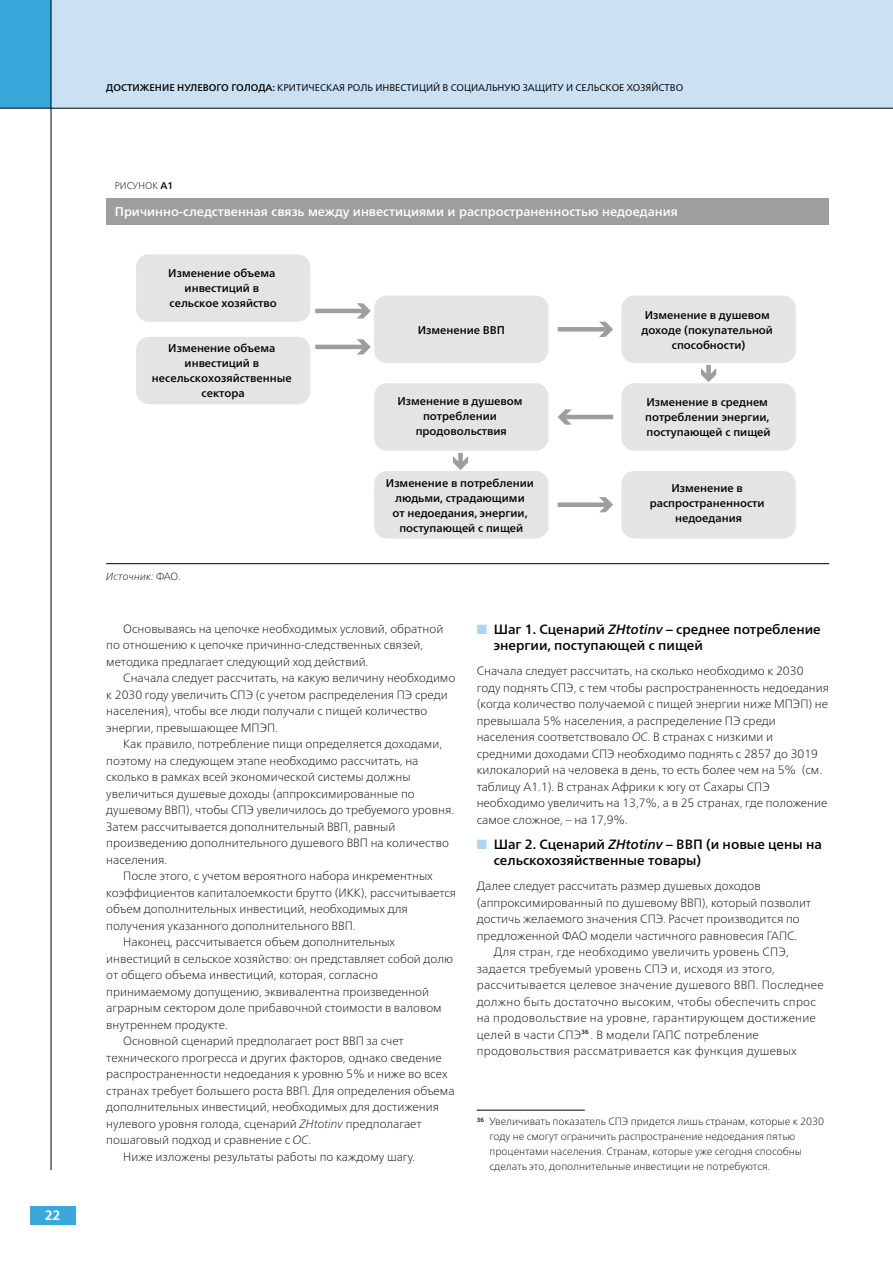
<style>
.page{position:relative;width:893px;height:1263px;background:#fff}
.page>*{position:absolute;margin:0;border:0;box-sizing:border-box;transform-origin:0 0}
.t1{font:500 13.5px/16.5px "Frutiger Neue LTCYR";color:#000}
.PageNumber{font:700 13.5px "Frutiger LT Std";color:#fff}
.Figure_Title{font:500 12.75px "Frutiger Neue LTCYR";color:#fff}
.NewPara{font:100 12px/16.5px "Frutiger Neue LTCYR";color:#000}
.NewPara_1{font:100 12px/16.5px "Frutiger Neue LTCYR";color:#000}
.NewPara-2{font:100 12px/16.5px "Frutiger Neue LTCYR";letter-spacing:.02em;color:#000}
.t2{font:500 11.25px/15px "Frutiger Neue LTCYR";color:#000;text-align:center}
.FOOTNOTE_OK{font:100 10.5px/15px "Frutiger Neue LTCYR";color:#000}
.Figure_source{font:italic 100 10.5px "Frutiger Neue LTCYR";color:#000}
.Running_Head_Bottom{font:9.75px "Frutiger Neue LTCYR";color:#000}
.Figure_No{font:100 9.75px "Frutiger Neue LTCYR";color:#000}
.s1{font-weight:500}
.s2{font-style:normal}
.s3{font-style:italic}
.s4{color:#b0d4ee}
</style>
<div class="page">
<div style="left:0;top:0;width:893px;height:108px;background:#cae1f3"></div>
<div style="left:30px;top:1206px;width:45px;height:18px;background:#39a9dc"></div>
<div style="left:0;top:0;width:51px;height:108px;background:#39a9dc"></div>
<hr style="left:0;top:108px;width:893px;height:1px;background:#000">
<hr style="left:51px;top:0;width:1px;height:1170px;background:#000">
<hr style="left:477px;top:1110px;width:108px;height:1px;background:#000">
<div style="left:106px;top:198px;width:723px;height:27px;background:#9c9e9f"></div>
<hr style="left:106px;top:563px;width:723px;height:1px;background:#000">
<div style="left:458px;top:453px;width:5px;height:12px;background:#9c9e9f"></div>
<svg style="left:453px;top:456px;width:15px;height:14px"></svg>
<div style="left:706px;top:365px;width:5px;height:12px;background:#9c9e9f"></div>
<svg style="left:701px;top:368px;width:15px;height:14px"></svg>
<div style="left:136px;top:254px;width:174px;height:68px;background:#e3e4e4;border-radius:13px"></div>
<div style="left:374px;top:296px;width:174px;height:67px;background:#e3e4e4;border-radius:13px"></div>
<div style="left:374px;top:383px;width:174px;height:68px;background:#e3e4e4;border-radius:13px"></div>
<div style="left:374px;top:471px;width:174px;height:67px;background:#e3e4e4;border-radius:13px"></div>
<div style="left:621px;top:296px;width:175px;height:67px;background:#e3e4e4;border-radius:13px"></div>
<div style="left:621px;top:383px;width:175px;height:68px;background:#e3e4e4;border-radius:13px"></div>
<div style="left:621px;top:471px;width:175px;height:67px;background:#e3e4e4;border-radius:13px"></div>
<div style="left:136px;top:337px;width:174px;height:67px;background:#e3e4e4;border-radius:13px"></div>
<div style="left:558px;top:327px;width:50px;height:5px;background:#9c9e9f"></div>
<svg style="left:599px;top:322px;width:14px;height:15px"></svg>
<hr style="left:315px;top:309px;width:51px;height:4px;background:#9c9e9f">
<svg style="left:357px;top:303px;width:14px;height:16px"></svg>
<hr style="left:315px;top:345px;width:51px;height:4px;background:#9c9e9f">
<svg style="left:357px;top:339px;width:14px;height:15px"></svg>
<div style="left:558px;top:502px;width:50px;height:5px;background:#9c9e9f"></div>
<svg style="left:599px;top:497px;width:14px;height:15px"></svg>
<hr style="left:563px;top:415px;width:50px;height:4px;background:#9c9e9f">
<svg style="left:558px;top:409px;width:14px;height:16px"></svg>
<p class="PageNumber" style="left:45px;top:1207px;width:17px">22</p>
<p class="Running_Head_Bottom" style="left:106px;top:82px;width:578px"><span class="s1">ДОСТИЖЕНИЕ НУЛЕВОГО ГОЛОДА:</span> КРИТИЧЕСКАЯ РОЛЬ ИНВЕСТИЦИЙ В СОЦИАЛЬНУЮ ЗАЩИТУ И СЕЛЬСКОЕ ХОЗЯЙСТВО</p>
<p class="Figure_No" style="left:115px;top:180px;width:60px">РИСУНОК <span class="s1">A1</span></p>
<p class="Figure_Title" style="left:115px;top:204px;width:565px">Причинно-следственная связь между инвестициями и распространенностью недоедания</p>
<p class="t2" style="left:168px;top:266px;width:110px">Изменение объема инвестиций в сельское хозяйство</p>
<p class="t2" style="left:152px;top:340px;width:141px">Изменение объема инвестиций в несельскохозяйственные сектора</p>
<p class="Figure_source" style="left:106px;top:570px;width:76px">Источник: <span class="s2">ФАО.</span></p>
<p class="t2" style="left:418px;top:322px;width:89px">Изменение ВВП</p>
<p class="t2" style="left:397px;top:394px;width:127px">Изменение в душевом потреблении продовольствия</p>
<p class="t2" style="left:386px;top:475px;width:150px">Изменение в потреблении людьми, страдающими<br>от недоедания, энергии, поступающей с пищей</p>
<p class="t2" style="left:641px;top:308px;width:133px">Изменение в душевом доходе (покупательной способности)</p>
<p class="t2" style="left:645px;top:394px;width:127px;text-align:left">Изменение в среднем потреблении энергии, поступающей с пищей</p>
<p class="t2" style="left:650px;top:481px;width:116px">Изменение в распространенности недоедания</p>
<p class="NewPara" style="left:106px;top:620px;width:338px;text-indent:17px">Основываясь на цепочке необходимых условий, обратной по отношению к цепочке причинно-следственных связей, методика предлагает следующий ход действий.</p>
<p class="NewPara" style="left:106px;top:669px;width:351px;text-indent:17px">Сначала следует рассчитать, на какую величину необходимо к 2030 году увеличить СПЭ (с учетом распределения ПЭ среди населения), чтобы все люди получали с пищей количество энергии, превышающее МПЭП.</p>
<p class="NewPara" style="left:106px;top:735px;width:349px;text-indent:17px">Как правило, потребление пищи определяется доходами, поэтому на следующем этапе необходимо рассчитать, на сколько в рамках всей экономической системы должны увеличиться душевые доходы (аппроксимированные по душевому ВВП), чтобы СПЭ увеличилось до требуемого уровня.<br>Затем рассчитывается дополнительный ВВП, равный произведению дополнительного душевого ВВП на количество населения.</p>
<p class="NewPara" style="left:106px;top:867px;width:352px;text-indent:17px">После этого, с учетом вероятного набора инкрементных коэффициентов капиталоемкости брутто (ИКК), рассчитывается объем дополнительных инвестиций, необходимых для получения указанного дополнительного ВВП.</p>
<p class="NewPara" style="left:106px;top:933px;width:348px;text-indent:17px">Наконец, рассчитывается объем дополнительных инвестиций в сельское хозяйство: он представляет собой долю от общего объема инвестиций, которая, согласно принимаемому допущению, эквивалентна произведенной аграрным сектором доле прибавочной стоимости в валовом внутреннем продукте.</p>
<p class="NewPara" style="left:106px;top:1032px;width:350px;text-indent:17px">Основной сценарий предполагает рост ВВП за счет технического прогресса и других факторов, однако сведение распространенности недоедания к уровню 5% и ниже во всех странах требует большего роста ВВП. Для определения объема дополнительных инвестиций, необходимых для достижения нулевого уровня голода, сценарий <span class="s3">ZHtotinv</span> предполагает пошаговый подход и сравнение с <span class="s3">ОС</span>.</p>
<p class="NewPara" style="left:123px;top:1148px;width:294px">Ниже изложены результаты работы по каждому шагу.</p>
<p class="t1" style="left:494px;top:621px;width:329px;text-indent:-17px"><span class="s4">■</span> Шаг 1. Сценарий <span class="s3">ZHtotinv</span> – среднее потребление энергии, поступающей с пищей</p>
<p class="NewPara_1" style="left:477px;top:663px;width:354px">Сначала следует рассчитать, на сколько необходимо к 2030 году поднять СПЭ, с тем чтобы распространенность недоедания (когда количество получаемой с пищей энергии ниже МПЭП) не превышала 5% населения, а распределение ПЭ среди населения соответствовало <span class="s3">ОС</span>. В странах с низкими и средними доходами СПЭ необходимо поднять с 2857 до 3019 килокалорий на человека в день, то есть более чем на 5% (см. таблицу A1.1). В странах Африки к югу от Сахары СПЭ необходимо увеличить на 13,7%, а в 25 странах, где положение самое сложное, – на 17,9%.</p>
<p class="t1" style="left:494px;top:836px;width:330px;text-indent:-17px"><span class="s4">■</span> Шаг 2. Сценарий <span class="s3">ZHtotinv</span> – ВВП (и новые цены на сельскохозяйственные товары)</p>
<p class="NewPara_1" style="left:477px;top:878px;width:336px">Далее следует рассчитать размер душевых доходов (аппроксимированный по душевому ВВП), который позволит достичь желаемого значения СПЭ. Расчет производится по предложенной ФАО модели частичного равновесия ГАПС.</p>
<p class="NewPara-2" style="left:477px;top:944px;width:349px;text-indent:17px">Для стран, где необходимо увеличить уровень СПЭ, задается требуемый уровень СПЭ и, исходя из этого, рассчитывается целевое значение душевого ВВП. Последнее должно быть достаточно высоким, чтобы обеспечить спрос на продовольствие на уровне, гарантирующем достижение целей в части СПЭ<sup>36</sup> . В модели ГАПС потребление продовольствия рассматривается как функция душевых</p>
<p class="FOOTNOTE_OK" style="left:489px;top:1114px;width:336px;text-indent:-13px"><sup>36</sup> Увеличивать показатель СПЭ придется лишь странам, которые к 2030 году не смогут ограничить распространение недоедания пятью процентами населения. Странам, которые уже сегодня способны сделать это, дополнительные инвестиции не потребуются.</p>
</div>
